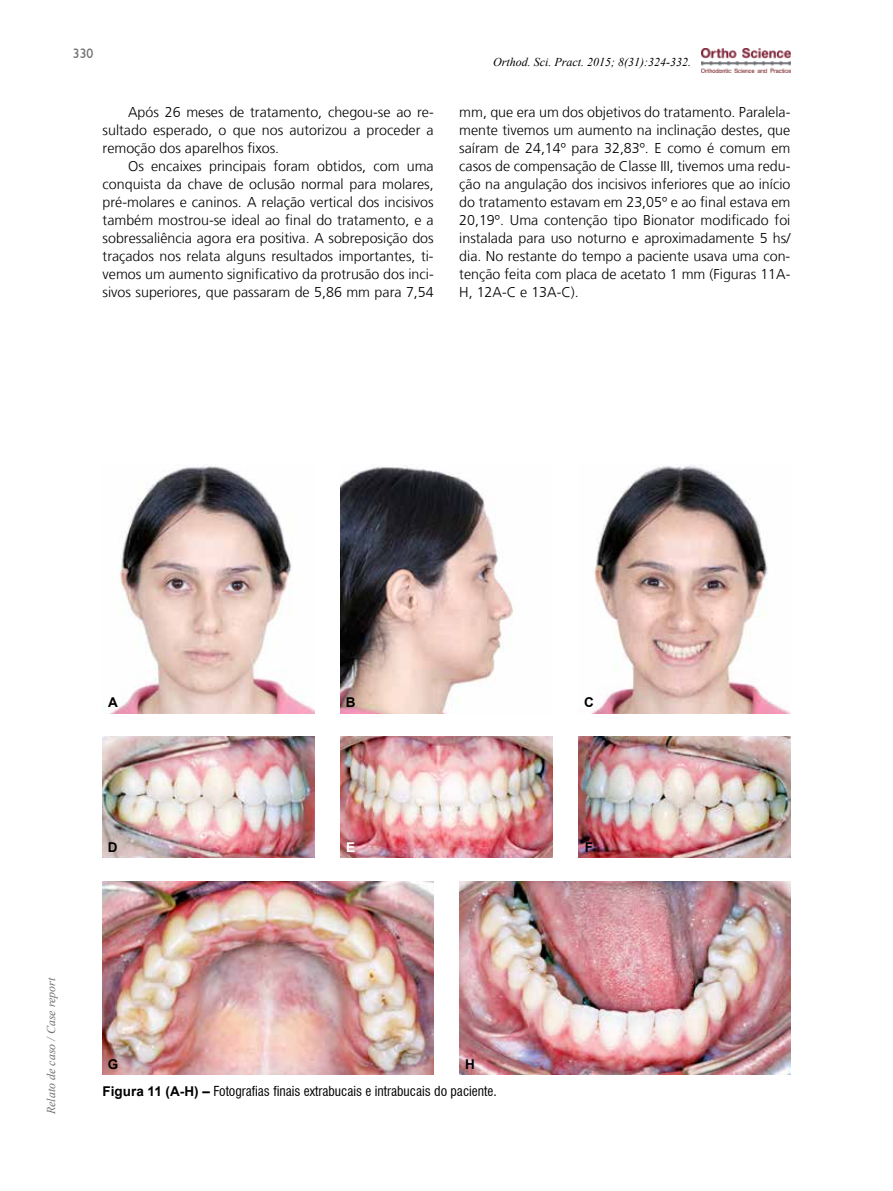
<style>
.page{position:relative;width:893px;height:1191px;background:#fff}
.page>*{position:absolute;margin:0;border:0;box-sizing:border-box;transform-origin:0 0}
.t1{font:300 14.25px/18px "Frutiger LT";color:#000;text-align:justify}
.t2{font:condensed 13.5px "Swiss 721 BT";color:#000}
.t3{font:700 13.5px "Arial";color:#000}
.t4{font:13.5px "Humanist 521 BT";color:#6d6e71}
.t5{font:700 13.5px "Arial";color:#fff}
.t6{font:italic 12px "Times New Roman";color:#000}
.t7{font:italic 12px "Times New Roman";color:#6d6e71}
.s1{font-family:"Arial";font-weight:700;font-stretch:normal}
</style>
<div class="page">
<img style="left:702px;top:48px;width:89px;height:24px">
<img style="left:102px;top:466px;width:213px;height:247px">
<img style="left:340px;top:466px;width:173px;height:247px">
<img style="left:592px;top:464px;width:199px;height:249px">
<img style="left:340px;top:736px;width:213px;height:121px">
<img style="left:102px;top:736px;width:213px;height:121px">
<img style="left:578px;top:736px;width:213px;height:121px">
<img style="left:459px;top:881px;width:332px;height:193px">
<img style="left:102px;top:881px;width:332px;height:193px">
<p class="t4" style="left:73px;top:45px;width:22px">330</p>
<p class="t1" style="left:103px;top:103px;width:333px;text-indent:26px">Após 26 meses de tratamento, chegou-se ao re&shy;sultado esperado, o que nos autorizou a proceder a remoção dos aparelhos fixos.</p>
<p class="t1" style="left:103px;top:157px;width:333px;text-indent:26px">Os encaixes principais foram obtidos, com uma conquista da chave de oclusão normal para molares, pré-molares e caninos. A relação vertical dos incisivos também mostrou-se ideal ao final do tratamento, e a sobressaliência agora era positiva. A sobreposição dos traçados nos relata alguns resultados importantes, ti&shy;vemos um aumento significativo da protrusão dos inci&shy;sivos superiores, que passaram de 5,86 mm para 7,54</p>
<p class="t6" style="left:493px;top:53px;width:199px">Orthod. Sci. Pract. 2015; 8(31):324-332.</p>
<p class="t1" style="left:459px;top:103px;width:333px">mm, que era um dos objetivos do tratamento. Paralela&shy;mente tivemos um aumento na inclinação destes, que saíram de 24,14º para 32,83º. E como é comum em casos de compensação de Classe III, tivemos uma redu&shy;ção na angulação dos incisivos inferiores que ao início do tratamento estavam em 23,05º e ao final estava em 20,19º. Uma contenção tipo Bionator modificado foi instalada para uso noturno e aproximadamente 5 hs/ dia. No restante do tempo a paciente usava uma con&shy;tenção feita com placa de acetato 1 mm (Figuras 11A-H, 12A-C e 13A-C).</p>
<p class="t3" style="left:108px;top:693px;width:11px">a</p>
<p class="t3" style="left:346px;top:693px;width:11px">B</p>
<p class="t3" style="left:108px;top:838px;width:11px">D</p>
<p class="t5" style="left:346px;top:838px;width:11px">E</p>
<p class="t7" style="left:43px;top:1114px;width:138px;rotate:-90deg">Relato de caso / Case report</p>
<p class="t3" style="left:108px;top:1055px;width:12px">G</p>
<p class="t3" style="left:465px;top:1055px;width:9px">H</p>
<p class="t2" style="left:103px;top:1082px;width:396px"><span class="s1">Figura 11 (A-H) –</span> Fotografias finais extrabucais e intrabucais do paciente.</p>
<p class="t3" style="left:584px;top:693px;width:11px">C</p>
<p class="t3" style="left:585px;top:838px;width:10px">F</p>
</div>
